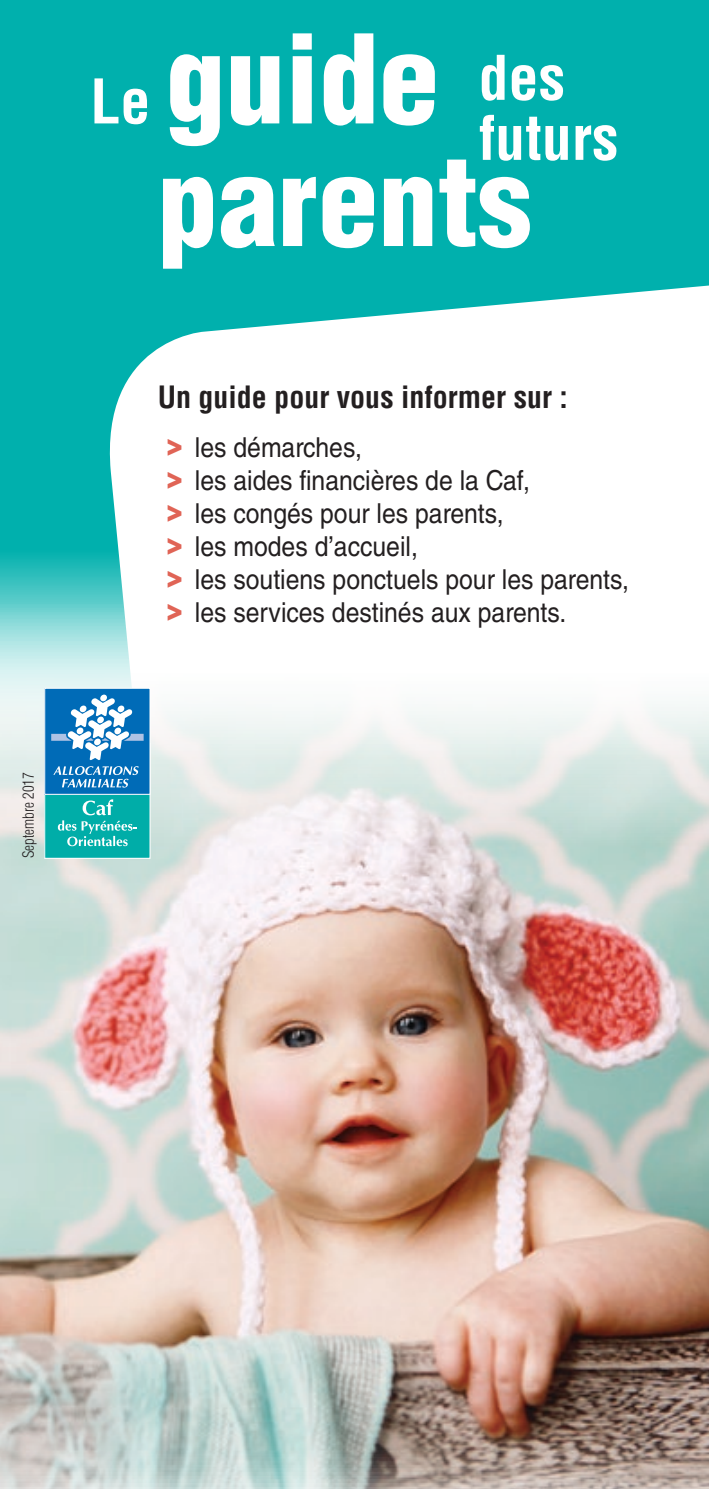
<style>
.page{position:relative;width:709px;height:1489px;background:#fff}
.page>*{position:absolute;margin:0;border:0;box-sizing:border-box;transform-origin:0 0}
.t1{font:900 condensed 120px/122.5px "Helvetica LT Std";color:#fff}
.t2{font:700 condensed 60px/60px "Helvetica LT Std";color:#fff}
.t3{font:700 condensed 30px "Helvetica LT Std";color:#231f20}
.t4{font:27.5px/33px "Helvetica LT Std";color:#231f20;scale:.9 1}
.t5{font:300 condensed 15px "Helvetica LT Std";color:#231f20}
.s1{font-weight:700;font-size:60px}
.s2{font-family:"Arial";font-weight:900;color:#e06456}
</style>
<div class="page">
<div style="left:0;top:0;width:709px;height:744px;background:#00b0ad"></div>
<svg style="left:99px;top:285px;width:610px;height:289px;background:#def4f4"></svg>
<svg style="left:0;top:574px;width:709px;height:99px;background:#eaf8f8"></svg>
<img style="left:0;top:673px;width:709px;height:815px">
<div style="left:45px;top:743px;width:105px;height:115px;background:#00ada8"></div>
<div style="left:45px;top:688px;width:105px;height:106px;background:#006bb7"></div>
<div style="left:44px;top:687px;width:106px;height:107px;border:1px solid #fff"></div>
<svg style="left:100px;top:694px;width:7px;height:7px"></svg>
<svg style="left:51px;top:698px;width:93px;height:62px"></svg>
<svg style="left:53px;top:766px;width:86px;height:21px"></svg>
<svg style="left:58px;top:799px;width:79px;height:47px"></svg>
<h1 class="t1" style="left:158px;top:17px;width:375px;text-indent:-68px"><span class="s1">Le</span> guide parents</h1>
<h2 class="t2" style="left:478px;top:48px;width:141px">des futurs</h2>
<p class="t3" style="left:158px;top:378px;width:411px">Un guide pour vous informer sur :</p>
<p class="t4" style="left:167px;top:431px;width:515px"><span class="s2">&gt;</span> les démarches,<br><span class="s2">&gt;</span> les aides financières de la Caf,<br><span class="s2">&gt;</span> les congés pour les parents,<br><span class="s2">&gt;</span> les modes d’accueil,<br><span class="s2">&gt;</span> les soutiens ponctuels pour les parents, <span class="s2">&gt;</span> les services destinés aux parents.</p>
<p class="t5" style="left:19px;top:858px;width:87px;rotate:-90deg">Septembre 2017</p>
</div>
